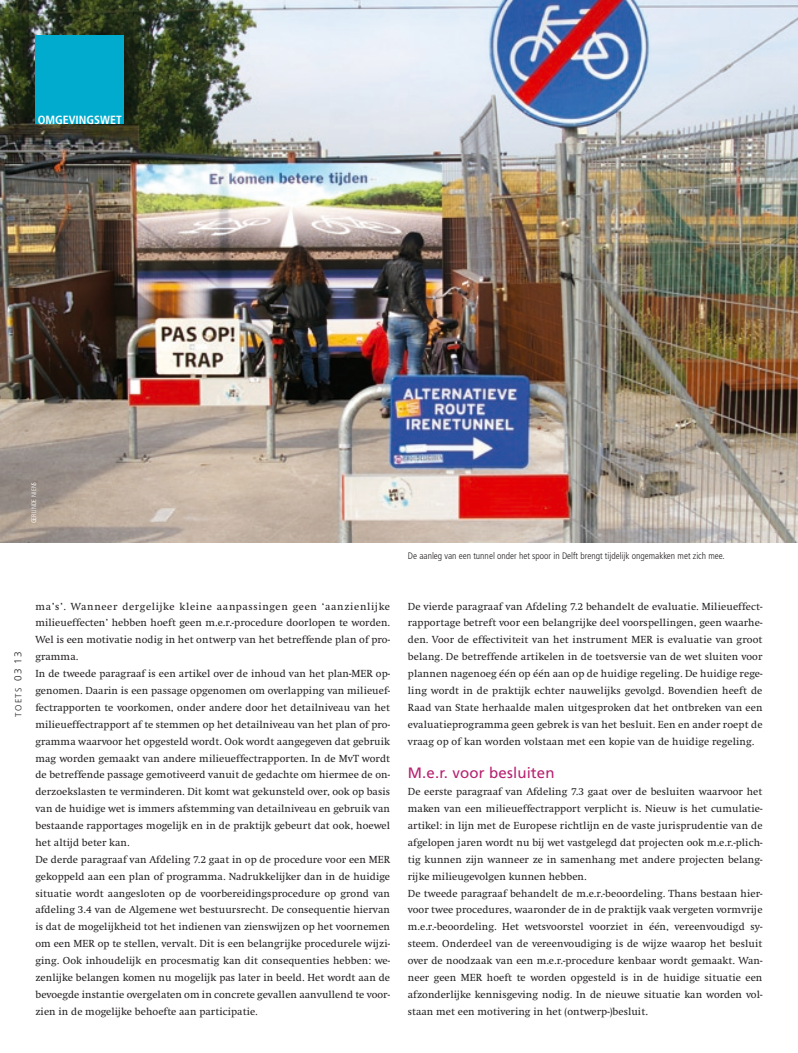
<style>
.page{position:relative;width:798px;height:1053px;background:#fff}
.page>*{position:absolute;margin:0;border:0;box-sizing:border-box;transform-origin:0 0}
._05_tussenkop{font:15px "Frutiger";letter-spacing:.01em;color:#b62270}
._00_rubriek{font:700 condensed 11.88px "Frutiger";color:#fff}
._05_tussenkop-2{font:10.62px/16.9px "Swift";letter-spacing:.005em;color:#231f20;text-align:justify}
._06_broodtekst{font:10.62px/16.9px "Swift";letter-spacing:.005em;color:#231f20;text-align:justify}
._06_bijschrift{font:300 condensed 9.38px "Frutiger";color:#231f20}
.t1{font:300 8.75px "Frutiger";letter-spacing:.14em;color:#231f20}
._22-FOTO{font:300 condensed 6.5px "Frutiger";color:#fff}
.s1{font-size:10px}
</style>
<div class="page">
<img style="left:0;top:0;width:797px;height:542px">
<div style="left:35px;top:35px;width:89px;height:89px;background:#00abcd"></div>
<p class="_00_rubriek" style="left:38px;top:113px;width:85px">OMGEVINGSWET</p>
<p class="_22-FOTO" style="left:30px;top:523px;width:43px;rotate:-90deg">gerlinde niens</p>
<p class="t1" style="left:13px;top:716px;width:67px;rotate:-90deg">TOETS <span class="s1">03 13</span></p>
<p class="_05_tussenkop-2" style="left:35px;top:597px;width:356px">ma’s’. Wanneer dergelijke kleine aanpassingen geen ‘aanzienlijke milieueffecten’ hebben hoeft geen m.e.r.-procedure doorlopen te worden.<br>Wel is een motivatie nodig in het ontwerp van het betreffende plan of pro&shy;gramma.</p>
<p class="_05_tussenkop-2" style="left:35px;top:665px;width:356px">In de tweede paragraaf is een artikel over de inhoud van het plan-MER op&shy;genomen. Daarin is een passage opgenomen om overlapping van milieuef&shy;fectrapporten te voorkomen, onder andere door het detailniveau van het milieueffectrapport af te stemmen op het detailniveau van het plan of pro&shy;gramma waarvoor het opgesteld wordt. Ook wordt aangegeven dat gebruik mag worden gemaakt van andere milieueffectrapporten. In de MvT wordt de betreffende passage gemotiveerd vanuit de gedachte om hiermee de on&shy;derzoekslasten te verminderen. Dit komt wat gekunsteld over, ook op basis van de huidige wet is immers afstemming van detailniveau en gebruik van bestaande rapportages mogelijk en in de praktijk gebeurt dat ook, hoewel het altijd beter kan.</p>
<p class="_05_tussenkop-2" style="left:35px;top:851px;width:356px">De derde paragraaf van Afdeling 7.2 gaat in op de procedure voor een MER gekoppeld aan een plan of programma. Nadrukkelijker dan in de huidige situatie wordt aangesloten op de voorbereidingsprocedure op grond van afdeling 3.4 van de Algemene wet bestuursrecht. De consequentie hiervan is dat de mogelijkheid tot het indienen van zienswijzen op het voornemen om een MER op te stellen, vervalt. Dit is een belangrijke procedurele wijzi&shy;ging. Ook inhoudelijk en procesmatig kan dit consequenties hebben: we&shy;zenlijke belangen komen nu mogelijk pas later in beeld. Het wordt aan de bevoegde instantie overgelaten om in concrete gevallen aanvullend te voor&shy;zien in de mogelijke behoefte aan participatie.</p>
<p class="_06_bijschrift" style="left:407px;top:550px;width:318px">De aanleg van een tunnel onder het spoor in Delft brengt tijdelijk ongemakken met zich mee.</p>
<p class="_05_tussenkop-2" style="left:407px;top:597px;width:356px">De vierde paragraaf van Afdeling 7.2 behandelt de evaluatie. Milieueffect&shy;rapportage betreft voor een belangrijke deel voorspellingen, geen waarhe&shy;den. Voor de effectiviteit van het instrument MER is evaluatie van groot belang. De betreffende artikelen in de toetsversie van de wet sluiten voor plannen nagenoeg één op één aan op de huidige regeling. De huidige rege&shy;ling wordt in de praktijk echter nauwelijks gevolgd. Bovendien heeft de Raad van State herhaalde malen uitgesproken dat het ontbreken van een evaluatieprogramma geen gebrek is van het besluit. Een en ander roept de vraag op of kan worden volstaan met een kopie van de huidige regeling.</p>
<p class="_05_tussenkop" style="left:407px;top:764px;width:148px">M.e.r. voor besluiten</p>
<p class="_06_broodtekst" style="left:407px;top:783px;width:356px">De eerste paragraaf van Afdeling 7.3 gaat over de besluiten waarvoor het maken van een milieueffectrapport verplicht is. Nieuw is het cumulatie&shy;artikel: in lijn met de Europese richtlijn en de vaste jurisprudentie van de afgelopen jaren wordt nu bij wet vastgelegd dat projecten ook m.e.r.-plich&shy;tig kunnen zijn wanneer ze in samenhang met andere projecten belang&shy;rijke milieugevolgen kunnen hebben.</p>
<p class="_06_broodtekst" style="left:407px;top:884px;width:356px">De tweede paragraaf behandelt de m.e.r.-beoordeling. Thans bestaan hier&shy;voor twee procedures, waaronder de in de praktijk vaak vergeten vormvrije m.e.r.-beoordeling. Het wetsvoorstel voorziet in één, vereenvoudigd sy&shy;steem. Onderdeel van de vereenvoudiging is de wijze waarop het besluit over de noodzaak van een m.e.r.-procedure kenbaar wordt gemaakt. Wan&shy;neer geen MER hoeft te worden opgesteld is in de huidige situatie een afzonderlijke kennisgeving nodig. In de nieuwe situatie kan worden vol&shy;staan met een motivering in het (ontwerp-)besluit.</p>
</div>
